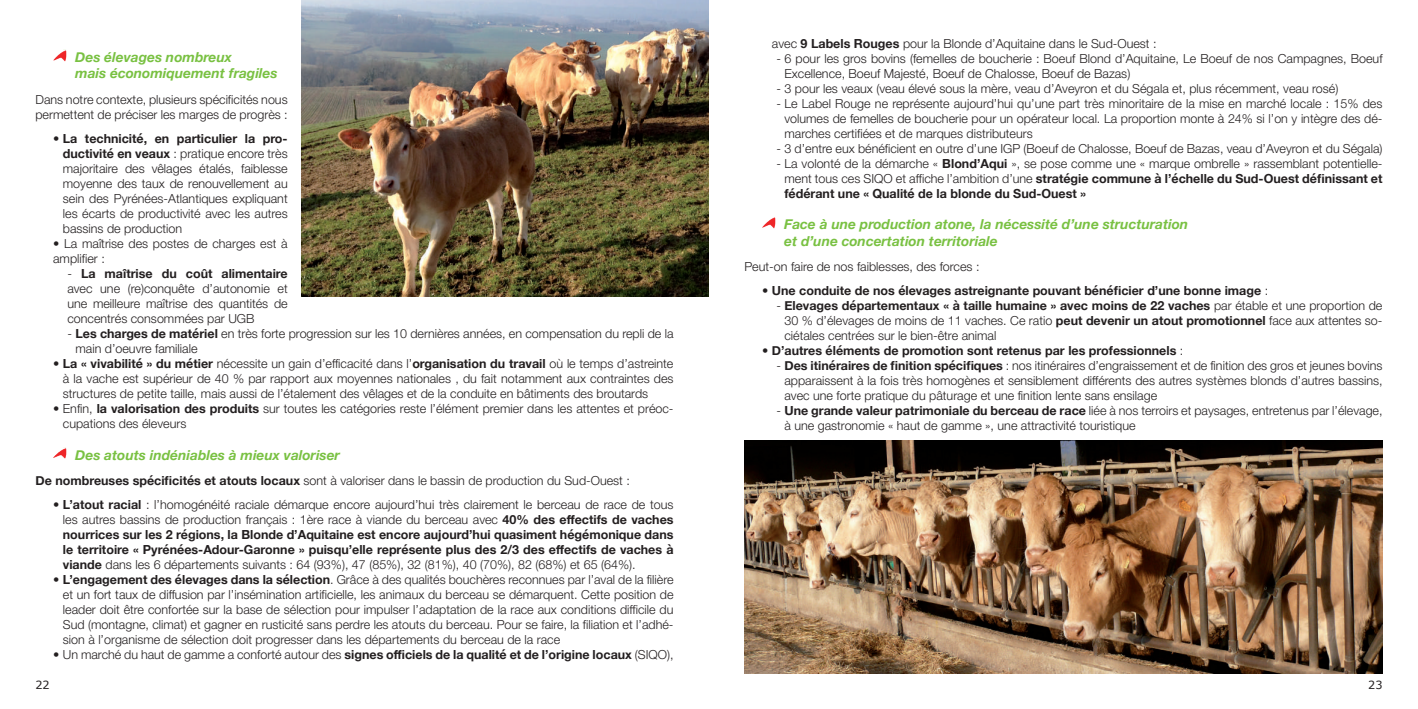
<style>
.page{position:relative;width:1418px;height:709px;background:#fff}
.page>*{position:absolute;margin:0;border:0;box-sizing:border-box;transform-origin:0 0}
.t1{font:italic 700 13.75px/16.5px "Helvetica Neue";color:#79c142}
.t2{font:300 12.5px/15px "Helvetica Neue";color:#231f20;text-align:justify}
.t3{font:700 12.5px "Helvetica Neue";color:#231f20}
.t4{font:11.25px "Verdana";color:#231f20}
.s1{font-weight:700}
.s2{font-weight:300}
</style>
<div class="page">
<img style="left:762px;top:217px;width:14px;height:12px">
<img style="left:53px;top:49px;width:14px;height:13px">
<img style="left:53px;top:447px;width:14px;height:12px">
<img style="left:302px;top:0;width:407px;height:296px">
<img style="left:744px;top:440px;width:638px;height:233px">
<p class="t1" style="left:75px;top:49px;width:204px">Des élevages nombreux<br>mais économiquement fragiles</p>
<p class="t2" style="left:35px;top:92px;width:254px">Dans notre contexte, plusieurs spécificités nous permettent de préciser les marges de progrès :</p>
<p class="t2" style="left:63px;top:131px;width:226px;text-indent:-10px">• <span class="s1">La technicité, en particulier la pro&shy;ductivité en veaux</span> : pratique encore très majoritaire des vêlages étalés, faiblesse moyenne des taux de renouvellement au sein des Pyrénées-Atlantiques expliquant les écarts de productivité avec les autres bassins de production</p>
<p class="t2" style="left:53px;top:236px;width:236px">• La maîtrise des postes de charges est à amplifier :</p>
<p class="t2" style="left:67px;top:266px;width:222px">- <span class="s1">La maîtrise du coût alimentaire </span>avec une (re)conquête d’autonomie et une meilleure maîtrise des quantités de concentrés consommées par UGB</p>
<p class="t2" style="left:75px;top:326px;width:599px;text-indent:-8px">- <span class="s1">Les charges de matériel</span> en très forte progression sur les 10 dernières années, en compensation du repli de la main d’oeuvre familiale</p>
<p class="t2" style="left:63px;top:356px;width:612px;text-indent:-10px">• <span class="s1">La « vivabilité » du métier</span> nécessite un gain d’efficacité dans l’<span class="s1">organisation du travail</span> où le temps d’astreinte à la vache est supérieur de 40 % par rapport aux moyennes nationales , du fait notamment aux contraintes des structures de petite taille, mais aussi de l’étalement des vêlages et de la conduite en bâtiments des broutards</p>
<p class="t2" style="left:63px;top:401px;width:612px;text-indent:-10px">• Enfin, <span class="s1">la valorisation des produits</span> sur toutes les catégories reste l’élément premier dans les attentes et préoc&shy;cupations des éleveurs</p>
<p class="t1" style="left:75px;top:447px;width:266px">Des atouts indéniables à mieux valoriser</p>
<p class="t2" style="left:35px;top:473px;width:596px"><span class="s1">De nombreuses spécificités et atouts locaux</span> sont à valoriser dans le bassin de production du Sud-Ouest :</p>
<p class="t2" style="left:63px;top:497px;width:612px;text-indent:-10px">• <span class="s1">L’atout racial</span> : l’homogénéité raciale démarque encore aujourd’hui très clairement le berceau de race de tous les autres bassins de production français : 1ère race à viande du berceau avec <span class="s1">40% des effectifs de vaches nourrices sur les 2 régions, la Blonde d’Aquitaine est encore aujourd’hui quasiment hégémonique dans le territoire « Pyrénées-Adour-Garonne » puisqu’elle représente plus des 2/3 des effectifs de vaches à viande</span> dans les 6 départements suivants : 64 (93%), 47 (85%), 32 (81%), 40 (70%), 82 (68%) et 65 (64%).</p>
<p class="t2" style="left:63px;top:572px;width:612px;text-indent:-10px">• <span class="s1">L’engagement des élevages dans la sélection</span>. Grâce à des qualités bouchères reconnues par l’aval de la filière et un fort taux de diffusion par l’insémination artificielle, les animaux du berceau se démarquent. Cette position de leader doit être confortée sur la base de sélection pour impulser l’adaptation de la race aux conditions difficile du Sud (montagne, climat) et gagner en rusticité sans perdre les atouts du berceau. Pour se faire, la filiation et l’adhé&shy;sion à l’organisme de sélection doit progresser dans les départements du berceau de la race</p>
<p class="t2" style="left:53px;top:647px;width:622px">• Un marché du haut de gamme a conforté autour des <span class="s1">signes officiels de la qualité et de l’origine locaux</span> (SIQO),</p>
<p class="t2" style="left:772px;top:35px;width:386px">avec <span class="s1">9 Labels Rouges</span> pour la Blonde d’Aquitaine dans le Sud-Ouest :</p>
<p class="t2" style="left:784px;top:50px;width:599px;text-indent:-8px">- 6 pour les gros bovins (femelles de boucherie : Boeuf Blond d’Aquitaine, Le Boeuf de nos Campagnes, Boeuf<br>Excellence, Boeuf Majesté, Boeuf de Chalosse, Boeuf de Bazas)</p>
<p class="t2" style="left:776px;top:80px;width:563px">- 3 pour les veaux (veau élevé sous la mère, veau d’Aveyron et du Ségala et, plus récemment, veau rosé)</p>
<p class="t2" style="left:784px;top:95px;width:599px;text-indent:-8px">- Le Label Rouge ne représente aujourd’hui qu’une part très minoritaire de la mise en marché locale : 15% des volumes de femelles de boucherie pour un opérateur local. La proportion monte à 24% si l’on y intègre des dé&shy;marches certifiées et de marques distributeurs</p>
<p class="t2" style="left:776px;top:140px;width:607px">- 3 d’entre eux bénéficient en outre d’une IGP (Boeuf de Chalosse, Boeuf de Bazas, veau d’Aveyron et du Ségala)</p>
<p class="t2" style="left:784px;top:155px;width:599px;text-indent:-8px">- La volonté de la démarche « <span class="s1">Blond’Aqui</span> », se pose comme une « marque ombrelle » rassemblant potentielle&shy;ment tous ces SIQO et affiche l’ambition d’une <span class="s1">stratégie commune à l’échelle du Sud-Ouest définissant et fédérant une « Qualité de la blonde du Sud-Ouest »</span></p>
<p class="t1" style="left:784px;top:216px;width:405px">Face à une production atone, la nécessité d’une structuration et d’une concertation territoriale</p>
<p class="t2" style="left:744px;top:259px;width:237px">Peut-on faire de nos faiblesses, des forces :</p>
<p class="t3" style="left:762px;top:281px;width:507px"><span class="s2">•</span> Une conduite de nos élevages astreignante pouvant bénéficier d’une bonne image <span class="s2">:</span></p>
<p class="t2" style="left:784px;top:298px;width:599px;text-indent:-8px">- <span class="s1">Elevages départementaux « à taille humaine » avec moins de 22 vaches</span> par étable et une proportion de 30 % d’élevages de moins de 11 vaches. Ce ratio <span class="s1">peut devenir un atout promotionnel</span> face aux attentes so&shy;ciétales centrées sur le bien-être animal</p>
<p class="t3" style="left:762px;top:341px;width:423px"><span class="s2">•</span> D’autres éléments de promotion sont retenus par les professionnels <span class="s2">:</span></p>
<p class="t2" style="left:784px;top:358px;width:599px;text-indent:-8px">- <span class="s1">Des itinéraires de finition spécifiques</span> : nos itinéraires d’engraissement et de finition des gros et jeunes bovins apparaissent à la fois très homogènes et sensiblement différents des autres systèmes blonds d’autres bassins, avec une forte pratique du pâturage et une finition lente sans ensilage</p>
<p class="t2" style="left:784px;top:403px;width:599px;text-indent:-8px">- <span class="s1">Une grande valeur patrimoniale du berceau de race</span> liée à nos terroirs et paysages, entretenus par l’élevage, à une gastronomie « haut de gamme », une attractivité touristique</p>
<p class="t4" style="left:35px;top:677px;width:16px">22</p>
<p class="t4" style="left:1368px;top:677px;width:16px">23</p>
</div>
